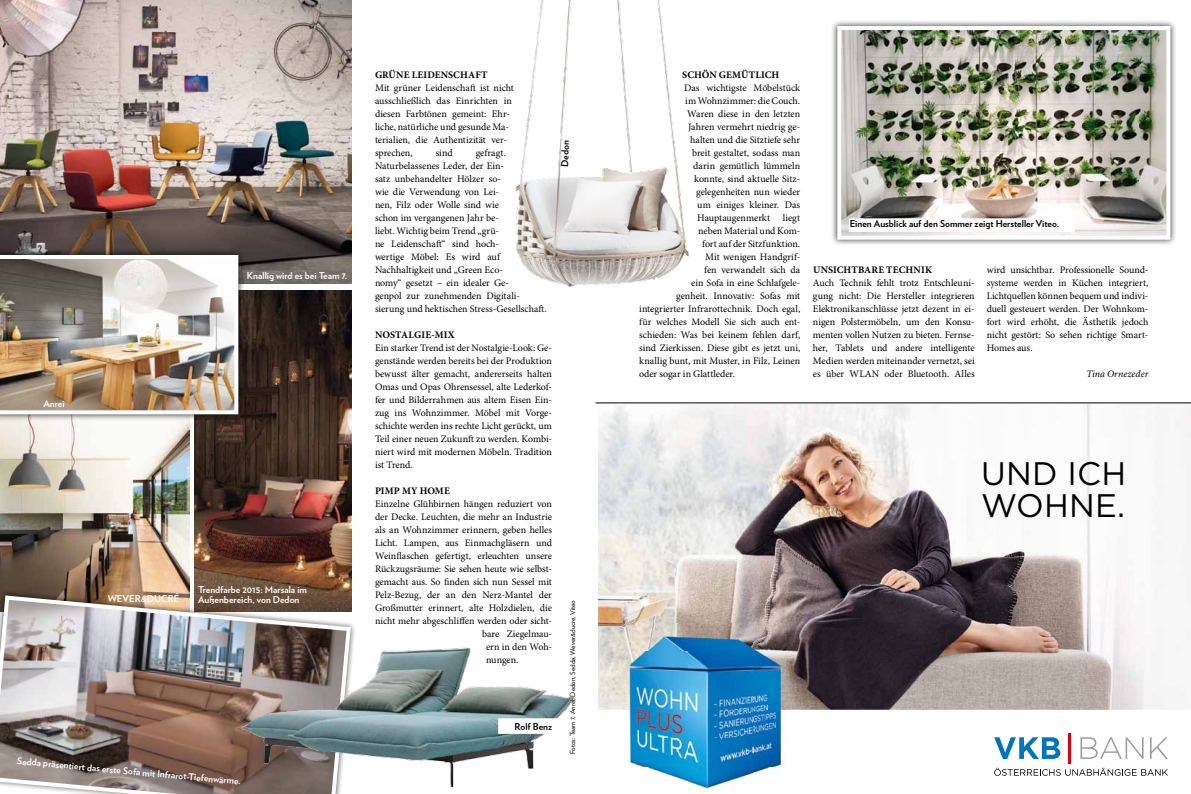
<style>
.page{position:relative;width:1191px;height:794px;background:#fff}
.page>*{position:absolute;margin:0;border:0;box-sizing:border-box;transform-origin:0 0}
.t1{font:32.6px/32.6px "Gotham";letter-spacing:.005em;color:#000}
.t2{font:10px/13px "Minion Pro";letter-spacing:-.005em;color:#000;text-align:justify}
.t3{font:700 10px "Minion Pro";letter-spacing:.01em;color:#000}
.t4{font:italic 10px "Minion Pro";color:#000}
.t5{font:700 9.5px/10px "Verlag";color:#fff}
.t6{font:700 9.5px "Verlag";color:#000}
.t7{font:7px "Verlag";color:#000}
</style>
<div class="page">
<img style="left:194px;top:291px;width:157px;height:297px">
<img style="left:0;top:420px;width:189px;height:168px">
<img style="left:0;top:0;width:351px;height:283px">
<div style="left:0;top:248px;width:245px;height:172px;background:#000;opacity:.75"></div>
<img style="left:0;top:255px;width:238px;height:159px">
<svg style="left:0;top:588px;width:352px;height:5px;background:#82664e"></svg>
<img style="left:0;top:593px;width:352px;height:201px">
<div style="left:830px;top:19px;width:346px;height:227px;background:#000;opacity:.75"></div>
<img style="left:842px;top:31px;width:323px;height:204px">
<div style="left:837px;top:26px;width:333px;height:214px;border:4px solid #fff"></div>
<img style="left:515px;top:0;width:175px;height:287px">
<img style="left:230px;top:615px;width:345px;height:179px">
<div style="left:500px;top:720px;width:66px;height:12px;background:#fff"></div>
<div style="left:498px;top:718px;width:70px;height:16px;border:4px solid #fff"></div>
<div style="left:849px;top:219px;width:225px;height:12px;background:#fff"></div>
<div style="left:849px;top:218px;width:225px;height:14px;border:1px solid #fff"></div>
<img style="left:598px;top:404px;width:593px;height:305px">
<svg style="left:994px;top:737px;width:66px;height:22px"></svg>
<svg style="left:1080px;top:737px;width:63px;height:22px"></svg>
<svg style="left:1150px;top:737px;width:18px;height:22px"></svg>
<svg style="left:994px;top:767px;width:173px;height:9px"></svg>
<hr style="left:1068px;top:733px;width:3px;height:30px;background:#e3000b">
<img style="left:624px;top:623px;width:161px;height:166px">
<hr style="left:595px;top:403px;width:596px;height:1px;background:#000">
<p class="t5" style="left:43px;top:398px;width:23px">Anrei</p>
<p class="t5" style="left:247px;top:270px;width:102px">Knallig wird es bei Team 7.</p>
<p class="t5" style="left:108px;top:593px;width:73px">WEVER&amp;DUCRÉ</p>
<p class="t5" style="left:198px;top:584px;width:110px">Trendfarbe 2015: Marsala im<br>Außenbereich, von Dedon</p>
<p class="t5" style="left:18px;top:755px;width:226px;rotate:5deg">Sedda präsentiert das erste Sofa mit Infrarot-Tiefenwärme.</p>
<p class="t3" style="left:375px;top:69px;width:114px">GRÜNE LEIDENSCHAFT</p>
<p class="t2" style="left:375px;top:82px;width:140px;text-align:left">Mit grüner Leidenschaft ist nicht ausschließlich das Einrichten in diesen Farbtönen gemeint: Ehr&shy;liche, natürliche und gesunde Ma&shy;terialien, die Authentizität ver&shy;sprechen,</p>
<p class="t2" style="left:375px;top:147px;width:173px;text-align:left;text-indent:101px">gefragt.<br>Naturbelassenes Leder, der Ein-<br>satz unbehandelter Hölzer so-<br>wie die Verwendung von Lei-<br>nen, Filz oder Wolle sind wie<br>schon im vergangenen Jahr be-<br>liebt. Wichtig beim Trend „grü-<br>ne Leidenschaft“ sind hoch-<br>wertige Möbel: Es wird auf<br>Nachhaltigkeit und „Green Eco-<br>nomy“ gesetzt – ein idealer Ge-<br>genpol zur zunehmenden Digitali&shy;sierung und hektischen Stress-Gesellschaft.</p>
<p class="t3" style="left:375px;top:329px;width:81px">NOSTALGIE-MIX</p>
<p class="t2" style="left:375px;top:342px;width:178px">Ein starker Trend ist der Nostalgie-Look: Ge&shy;genstände werden bereits bei der Produktion bewusst älter gemacht, andererseits halten Omas und Opas Ohrensessel, alte Lederkof&shy;fer und Bilderrahmen aus altem Eisen Ein&shy;zug ins Wohnzimmer. Möbel mit Vorge&shy;schichte werden ins rechte Licht gerückt, um Teil einer neuen Zukunft zu werden. Kombi&shy;niert wird mit modernen Möbeln. Tradition ist Trend.</p>
<p class="t3" style="left:375px;top:485px;width:76px">PIMP MY HOME</p>
<p class="t2" style="left:375px;top:498px;width:178px">Einzelne Glühbirnen hängen reduziert von</p>
<p class="t2" style="left:375px;top:511px;width:178px">der Decke. Leuchten, die mehr an Industrie</p>
<p class="t2" style="left:375px;top:524px;width:178px">als an Wohnzimmer erinnern, geben helles</p>
<p class="t2" style="left:375px;top:537px;width:178px">Licht. Lampen, aus Einmachgläsern und</p>
<p class="t2" style="left:375px;top:550px;width:178px">Weinflaschen gefertigt, erleuchten unsere</p>
<p class="t2" style="left:375px;top:563px;width:178px">Rückzugsräume: Sie sehen heute wie selbst-</p>
<p class="t2" style="left:375px;top:576px;width:178px">gemacht aus. So finden sich nun Sessel mit</p>
<p class="t2" style="left:375px;top:589px;width:178px">Pelz-Bezug, der an den Nerz-Mantel der</p>
<p class="t2" style="left:375px;top:602px;width:178px">Großmutter erinnert, alte Holzdielen, die</p>
<p class="t2" style="left:375px;top:615px;width:178px">nicht mehr abgeschliffen werden oder sicht-</p>
<p class="t2" style="left:482px;top:628px;width:71px">bare Ziegelmau-</p>
<p class="t2" style="left:486px;top:641px;width:67px">ern in den Woh-</p>
<p class="t2" style="left:486px;top:654px;width:34px">nungen.</p>
<p class="t2" style="left:436px;top:147px;width:18px">sind</p>
<p class="t6" style="left:514px;top:719px;width:39px">Rolf Benz</p>
<p class="t6" style="left:557px;top:166px;width:28px;rotate:-88deg">Dedon</p>
<p class="t7" style="left:567px;top:754px;width:155px;rotate:-90deg">Fotos: Team 7, Anrei, Dedon, Sedda, Wever&amp;ducre, Viteo</p>
<p class="t3" style="left:682px;top:69px;width:99px">SCHÖN GEMÜTLICH</p>
<p class="t2" style="left:684px;top:82px;width:117px">Das wichtigste Möbelstück</p>
<p class="t2" style="left:685px;top:95px;width:116px">im Wohnzimmer: die Couch.</p>
<p class="t2" style="left:687px;top:108px;width:115px">Waren diese in den letzten</p>
<p class="t2" style="left:688px;top:121px;width:114px">Jahren vermehrt niedrig ge-</p>
<p class="t2" style="left:690px;top:134px;width:111px">halten und die Sitztiefe sehr</p>
<p class="t2" style="left:692px;top:147px;width:109px">breit gestaltet, sodass man</p>
<p class="t2" style="left:693px;top:160px;width:108px">darin gemütlich lümmeln</p>
<p class="t2" style="left:694px;top:173px;width:108px">konnte, sind aktuelle Sitz-</p>
<p class="t2" style="left:696px;top:186px;width:105px">gelegenheiten nun wieder</p>
<p class="t2" style="left:697px;top:199px;width:104px">um einiges kleiner. Das</p>
<p class="t2" style="left:697px;top:212px;width:74px">Hauptaugenmerkt</p>
<p class="t2" style="left:783px;top:212px;width:19px">liegt</p>
<p class="t2" style="left:698px;top:225px;width:104px">neben Material und Kom-</p>
<p class="t2" style="left:702px;top:238px;width:99px">fort auf der Sitzfunktion.</p>
<p class="t2" style="left:705px;top:251px;width:97px">Mit wenigen Handgrif-</p>
<p class="t2" style="left:704px;top:264px;width:97px">fen verwandelt sich da</p>
<p class="t2" style="left:691px;top:277px;width:111px">ein Sofa in eine Schlafgele-</p>
<p class="t2" style="left:676px;top:290px;width:125px">genheit. Innovativ: Sofas mit</p>
<p class="t2" style="left:639px;top:303px;width:163px">integrierter Infrarottechnik. Doch egal,</p>
<p class="t2" style="left:639px;top:316px;width:163px">für welches Modell Sie sich auch ent-</p>
<p class="t2" style="left:639px;top:329px;width:163px">schieden: Was bei keinem fehlen darf,</p>
<p class="t2" style="left:639px;top:342px;width:163px">sind Zierkissen. Diese gibt es jetzt uni,</p>
<p class="t2" style="left:639px;top:355px;width:162px">knallig bunt, mit Muster, in Filz, Leinen</p>
<p class="t2" style="left:639px;top:368px;width:97px">oder sogar in Glattleder.</p>
<p class="t6" style="left:850px;top:216px;width:211px">Einen Ausblick auf den Sommer zeigt Hersteller Viteo.</p>
<p class="t3" style="left:813px;top:264px;width:121px">UNSICHTBARE TECHNIK</p>
<p class="t2" style="left:813px;top:277px;width:163px">Auch Technik fehlt trotz Entschleuni&shy;gung nicht: Die Hersteller integrieren Elektronikanschlüsse jetzt dezent in ei&shy;nigen Polstermöbeln, um den Konsu&shy;menten vollen Nutzen zu bieten. Fernse&shy;her, Tablets und andere intelligente Medien werden miteinander vernetzt, sei es über WLAN oder Bluetooth. Alles</p>
<p class="t2" style="left:986px;top:264px;width:163px">wird unsichtbar. Professionelle Sound&shy;systeme werden in Küchen integriert, Lichtquellen können bequem und indivi&shy;duell gesteuert werden. Der Wohnkom&shy;fort wird erhöht, die Ästhetik jedoch nicht gestört: So sehen richtige Smart-Homes aus.</p>
<p class="t4" style="left:1086px;top:368px;width:63px">Tina Ornezeder</p>
<h1 class="t1" style="left:981px;top:456px;width:146px">UND ICH<br>WOHNE.</h1>
</div>
